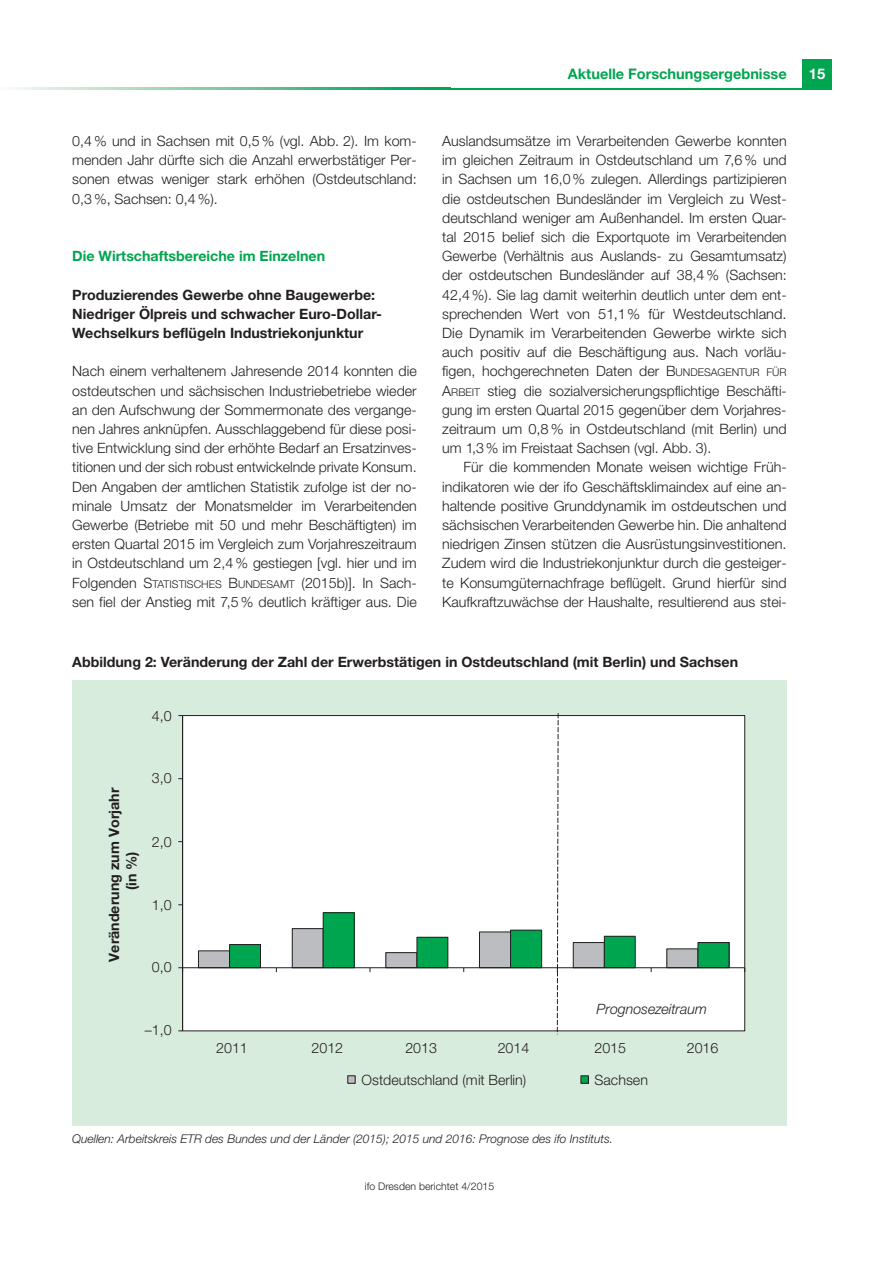
<style>
.page{position:relative;width:893px;height:1263px;background:#fff}
.page>*{position:absolute;margin:0;border:0;box-sizing:border-box;transform-origin:0 0}
.t1{font:700 14.7px "Helvetica Neue";color:#fff}
.t2{font:700 14.55px "Helvetica Neue";color:#00a54f}
.t3{font:300 14.25px/19.2px "Helvetica Neue";color:#231f20;text-align:justify}
.t4{font:700 14.25px/19.2px "Helvetica Neue";color:#231f20}
.t5{font:700 14.25px "Helvetica Neue";color:#00a54f}
.t6{font:italic 300 14.25px "Helvetica Neue";color:#231f20}
.t7{font:italic 300 12px "Helvetica Neue";color:#231f20}
.t8{font:300 10.5px "Helvetica Neue";color:#231f20}
.s1{font-size:10.65px}
</style>
<div class="page">
<div style="left:802px;top:60px;width:30px;height:29px;background:#00a54f"></div>
<hr style="left:448px;top:88px;width:384px;height:1px;background:#00a54f">
<svg style="left:11px;top:88px;width:437px;height:1px"></svg>
<div style="left:72px;top:680px;width:715px;height:446px;background:#d8ecdd"></div>
<div style="left:183px;top:715px;width:562px;height:316px;background:#fff"></div>
<div style="left:198px;top:951px;width:32px;height:17px;background:#bcbdc0"></div>
<div style="left:292px;top:929px;width:31px;height:39px;background:#bcbdc0"></div>
<div style="left:292px;top:928px;width:32px;height:40px;border:1px solid #231f20"></div>
<div style="left:386px;top:953px;width:31px;height:15px;background:#bcbdc0"></div>
<div style="left:385px;top:952px;width:32px;height:16px;border:1px solid #231f20"></div>
<div style="left:479px;top:932px;width:32px;height:36px;background:#bcbdc0"></div>
<div style="left:479px;top:931px;width:32px;height:37px;border:1px solid #231f20"></div>
<div style="left:573px;top:942px;width:31px;height:26px;background:#bcbdc0"></div>
<div style="left:573px;top:942px;width:32px;height:26px;border:1px solid #231f20"></div>
<div style="left:667px;top:949px;width:31px;height:19px;background:#bcbdc0"></div>
<div style="left:666px;top:948px;width:32px;height:20px;border:1px solid #231f20"></div>
<div style="left:230px;top:944px;width:30px;height:24px;background:#00a54f"></div>
<div style="left:229px;top:944px;width:32px;height:24px;border:1px solid #231f20"></div>
<div style="left:323px;top:913px;width:31px;height:55px;background:#00a54f"></div>
<div style="left:323px;top:912px;width:32px;height:56px;border:1px solid #231f20"></div>
<div style="left:417px;top:937px;width:31px;height:31px;background:#00a54f"></div>
<div style="left:417px;top:937px;width:31px;height:31px;border:1px solid #231f20"></div>
<div style="left:511px;top:930px;width:31px;height:38px;background:#00a54f"></div>
<div style="left:510px;top:930px;width:32px;height:38px;border:1px solid #231f20"></div>
<div style="left:604px;top:936px;width:31px;height:32px;background:#00a54f"></div>
<div style="left:604px;top:936px;width:32px;height:32px;border:1px solid #231f20"></div>
<div style="left:698px;top:942px;width:31px;height:26px;background:#00a54f"></div>
<div style="left:698px;top:942px;width:31px;height:26px;border:1px solid #231f20"></div>
<hr style="left:182px;top:715px;width:1px;height:316px;background:#231f20">
<hr style="left:183px;top:967px;width:562px;height:1px;background:#231f20">
<div style="left:348px;top:1076px;width:7px;height:7px;background:#bcbdc0"></div>
<div style="left:347px;top:1075px;width:8px;height:9px;border:1px solid #231f20"></div>
<div style="left:581px;top:1076px;width:8px;height:7px;background:#00a54f"></div>
<div style="left:580px;top:1075px;width:9px;height:9px;border:1px solid #231f20"></div>
<svg style="left:557px;top:713px;width:2px;height:322px"></svg>
<p class="t3" style="left:72px;top:133px;width:346px">0,4% und in Sachsen mit 0,5% (vgl. Abb. 2). Im kom&shy;menden Jahr dürfte sich die Anzahl erwerbstätiger Per&shy;sonen etwas weniger stark erhöhen (Ostdeutschland:<br>0,3%, Sachsen: 0,4%).</p>
<p class="t5" style="left:72px;top:251px;width:254px">Die Wirtschaftsbereiche im Einzelnen</p>
<p class="t4" style="left:72px;top:286px;width:311px">Produzierendes Gewerbe ohne Baugewerbe:<br>Niedriger Ölpreis und schwacher Euro-Dollar-<br>Wechselkurs beflügeln Industriekonjunktur</p>
<p class="t3" style="left:72px;top:363px;width:346px">Nach einem verhaltenem Jahresende 2014 konnten die ostdeutschen und sächsischen Industriebetriebe wieder an den Aufschwung der Sommermonate des vergange&shy;nen Jahres anknüpfen. Ausschlaggebend für diese posi&shy;tive Entwicklung sind der erhöhte Bedarf an Ersatzinves&shy;titionen und der sich robust entwickelnde private Konsum.<br>Den Angaben der amtlichen Statistik zufolge ist der no&shy;minale Umsatz der Monatsmelder im Verarbeitenden Gewerbe (Betriebe mit 50 und mehr Beschäftigten) im ersten Quartal 2015 im Vergleich zum Vorjahreszeitraum in Ostdeutschland um 2,4% gestiegen [vgl. hier und im Folgenden S<span class="s1">TATISTISCHES</span> B<span class="s1">UNDESAMT</span> (2015b)]. In Sach&shy;sen fiel der Anstieg mit 7,5% deutlich kräftiger aus. Die</p>
<p class="t2" style="left:568px;top:68px;width:220px">Aktuelle Forschungsergebnisse</p>
<p class="t3" style="left:442px;top:133px;width:346px">Auslandsumsätze im Verarbeitenden Gewerbe konnten im gleichen Zeitraum in Ostdeutschland um 7,6% und in Sachsen um 16,0% zulegen. Allerdings partizipieren die ostdeutschen Bundesländer im Vergleich zu West&shy;deutschland weniger am Außenhandel. Im ersten Quar&shy;tal 2015 belief sich die Exportquote im Verarbeitenden Gewerbe (Verhältnis aus Auslands- zu Gesamtumsatz) der ostdeutschen Bundesländer auf 38,4% (Sachsen:<br>42,4%). Sie lag damit weiterhin deutlich unter dem ent&shy;sprechenden Wert von 51,1% für Westdeutschland.<br>Die Dynamik im Verarbeitenden Gewerbe wirkte sich auch positiv auf die Beschäftigung aus. Nach vorläu&shy;figen, hochgerechneten Daten der B<span class="s1">UNDESAGENTUR FÜR </span>A<span class="s1">RBEIT</span> stieg die sozialversicherungspflichtige Beschäfti&shy;gung im ersten Quartal 2015 gegenüber dem Vorjahres&shy;zeitraum um 0,8% in Ostdeutschland (mit Berlin) und um 1,3% im Freistaat Sachsen (vgl. Abb. 3).</p>
<p class="t3" style="left:442px;top:459px;width:346px;text-indent:21px">Für die kommenden Monate weisen wichtige Früh&shy;indikatoren wie der ifo Geschäftsklimaindex auf eine an&shy;haltende positive Grunddynamik im ostdeutschen und sächsischen Verarbeitenden Gewerbe hin. Die anhaltend niedrigen Zinsen stützen die Ausrüstungsinvestitionen.<br>Zudem wird die Industriekonjunktur durch die gesteiger&shy;te Konsumgüternachfrage beflügelt. Grund hierfür sind Kaufkraftzuwächse der Haushalte, resultierend aus stei-</p>
<p class="t4" style="left:72px;top:653px;width:667px">Abbildung 2: Veränderung der Zahl der Erwerbstätigen in Ostdeutschland (mit Berlin) und Sachsen</p>
<p class="t3" style="left:152px;top:707px;width:21px">4,0</p>
<p class="t4" style="left:107px;top:961px;width:175px;line-height:17.2px;text-align:center;rotate:-90deg">Veränderung zum Vorjahr (in %)</p>
<p class="t3" style="left:152px;top:770px;width:21px">3,0</p>
<p class="t3" style="left:152px;top:834px;width:21px">2,0</p>
<p class="t3" style="left:152px;top:896px;width:21px">1,0</p>
<p class="t3" style="left:152px;top:959px;width:21px">0,0</p>
<p class="t3" style="left:145px;top:1021px;width:28px">–1,0</p>
<p class="t6" style="left:596px;top:1004px;width:112px">Prognosezeitraum</p>
<p class="t3" style="left:216px;top:1039px;width:33px">2011</p>
<p class="t3" style="left:312px;top:1039px;width:33px">2012</p>
<p class="t3" style="left:405px;top:1039px;width:33px">2013</p>
<p class="t3" style="left:498px;top:1039px;width:33px">2014</p>
<p class="t3" style="left:594px;top:1039px;width:33px">2015</p>
<p class="t3" style="left:687px;top:1039px;width:33px">2016</p>
<p class="t3" style="left:361px;top:1071px;width:166px">Ostdeutschland (mit Berlin)</p>
<p class="t3" style="left:595px;top:1071px;width:55px">Sachsen</p>
<p class="t7" style="left:72px;top:1134px;width:542px">Quellen: Arbeitskreis ETR des Bundes und der Länder (2015); 2015 und 2016: Prognose des ifo Instituts.</p>
<p class="t8" style="left:365px;top:1182px;width:131px">ifo Dresden berichtet 4/2015</p>
<p class="t1" style="left:809px;top:68px;width:18px">15</p>
</div>
